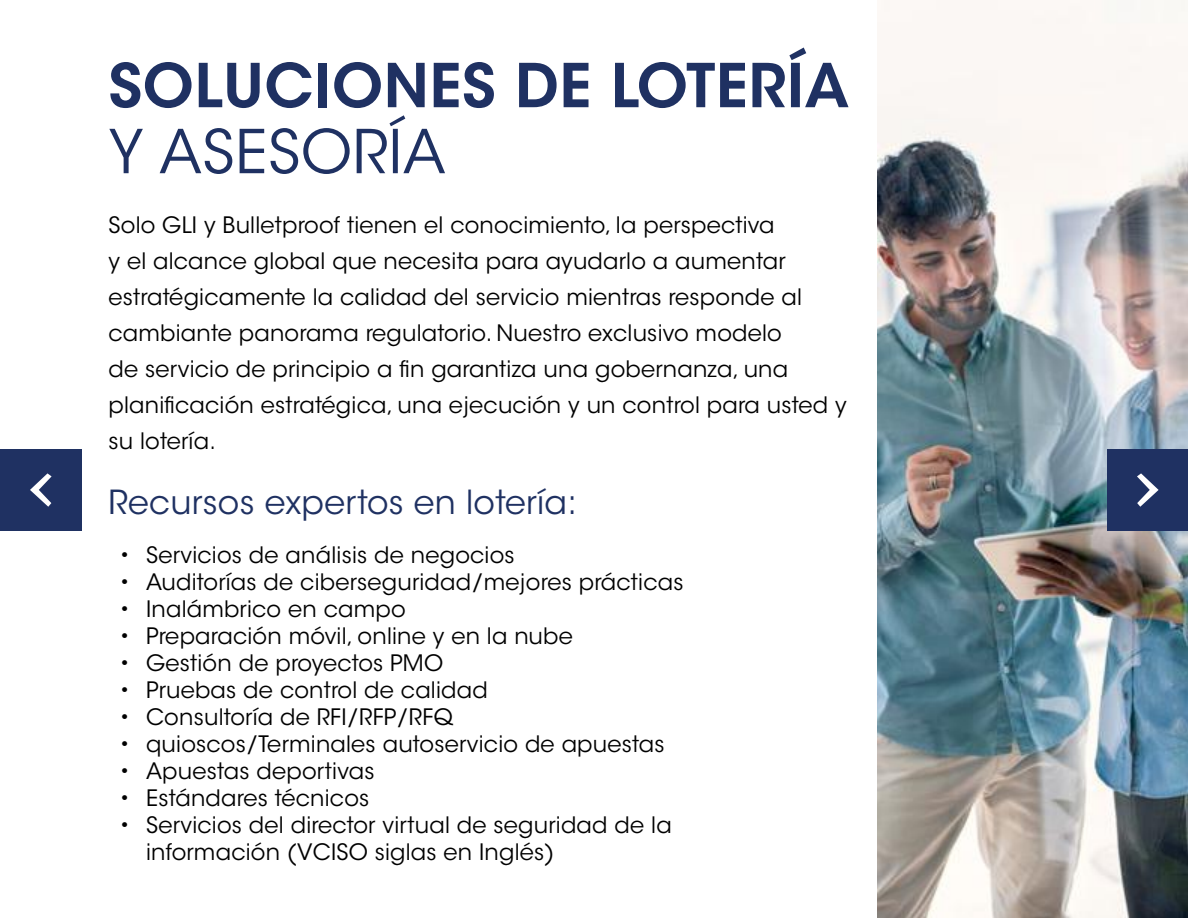
<style>
.page{position:relative;width:1188px;height:918px;background:#fff}
.page>*{position:absolute;margin:0;border:0;box-sizing:border-box;transform-origin:0 0}
.t1{font:600 60px "ITC Avant Garde Std";letter-spacing:.01em;color:#1f3162}
.t2{font:60px "ITC Avant Garde Std";letter-spacing:.01em;color:#1f3162}
.t3{font:33px "ITC Avant Garde Std";letter-spacing:.01em;color:#1f3162}
.t4{font:22.5px/36px "ITC Avant Garde Std";letter-spacing:.01em;color:#000}
</style>
<div class="page">
<img style="left:878px;top:0;width:310px;height:918px">
<div style="left:0;top:449px;width:82px;height:82px;background:#1f3162"></div>
<svg style="left:30px;top:473px;width:22px;height:34px"></svg>
<div style="left:1107px;top:449px;width:81px;height:82px;background:#1f3162"></div>
<svg style="left:1137px;top:473px;width:22px;height:34px"></svg>
<h1 class="t1" style="left:109px;top:47px;width:742px">SOLUCIONES DE LOTERÍA</h1>
<h1 class="t2" style="left:109px;top:115px;width:339px">Y ASESORÍA</h1>
<p class="t4" style="left:109px;top:207px;width:740px">Solo GLI y Bulletproof tienen el conocimiento, la perspectiva<br>y el alcance global que necesita para ayudarlo a aumentar estratégicamente la calidad del servicio mientras responde al cambiante panorama regulatorio. Nuestro exclusivo modelo<br>de servicio de principio a fin garantiza una gobernanza, una planificación estratégica, una ejecución y un control para usted y su lotería.</p>
<h2 class="t3" style="left:109px;top:483px;width:470px">Recursos expertos en lotería:</h2>
<p class="t4" style="left:119px;top:537px;width:397px">• Servicios de análisis de negocios</p>
<p class="t4" style="left:119px;top:564px;width:566px">• Auditorías de ciberseguridad/mejores prácticas</p>
<p class="t4" style="left:119px;top:591px;width:288px">• Inalámbrico en campo</p>
<p class="t4" style="left:119px;top:618px;width:455px">• Preparación móvil, online y en la nube</p>
<p class="t4" style="left:119px;top:645px;width:326px">• Gestión de proyectos PMO</p>
<p class="t4" style="left:119px;top:672px;width:370px">• Pruebas de control de calidad</p>
<p class="t4" style="left:119px;top:699px;width:336px">• Consultoría de RFI/RFP/RFQ</p>
<p class="t4" style="left:119px;top:726px;width:547px">• quioscos/Terminales autoservicio de apuestas</p>
<p class="t4" style="left:119px;top:753px;width:257px">• Apuestas deportivas</p>
<p class="t4" style="left:119px;top:780px;width:252px">• Estándares técnicos</p>
<p class="t4" style="left:146px;top:812px;width:527px;line-height:27px;text-indent:-27px">• Servicios del director virtual de seguridad de la información (VCISO siglas en Inglés)</p>
</div>
